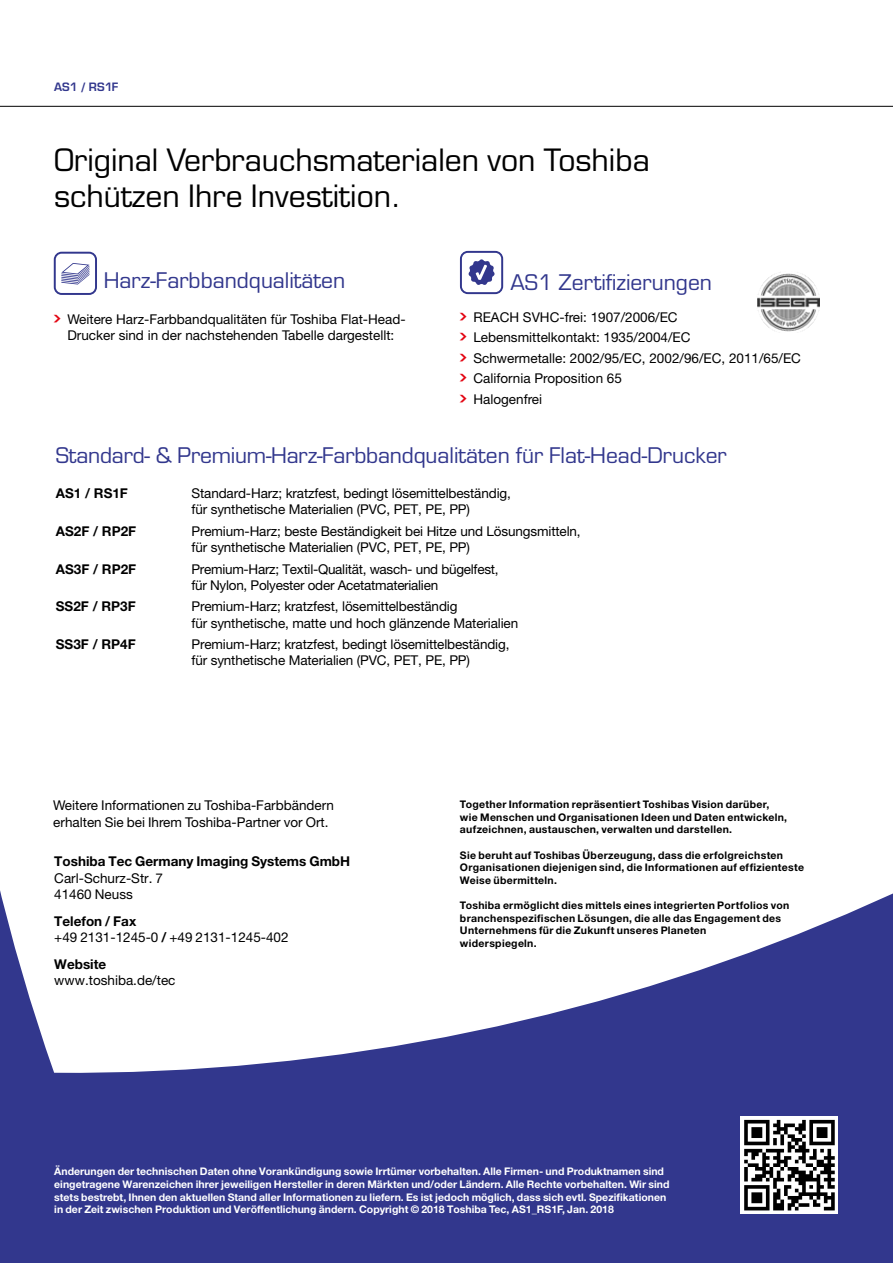
<style>
.page{position:relative;width:893px;height:1263px;background:#32378d}
.page>*{position:absolute;margin:0;border:0;box-sizing:border-box;transform-origin:0 0}
.t1{font:30px/36px "Eurostile LT Std";color:#000}
.t2{font:21px "Eurostile LT Std";color:#32378d}
.t3{font:13.5px/16.2px "Helvetica Neue LT Pro";letter-spacing:-.01em;color:#000}
.t4{font:13.5px/16.2px "Helvetica Neue LT Std";color:#000}
.t5{font:700 13.5px "Helvetica Neue LT Pro";color:#000}
.t6{font:700 13.5px "Helvetica Neue LT Std";color:#000}
.t7{font:600 11.25px "Eurostile LT Std";letter-spacing:-.005em;color:#32378d}
.t8{font:700 10.5px/12.6px "Helvetica Neue LT Std";letter-spacing:.025em;color:#000}
.t9{font:700 10.5px/12.8px "Helvetica Neue LT Std";color:#fff}
.s1{font-style:italic}
.s2{font-family:"Chevron";font-size:19.5px;color:#e30613}
.s3{font-weight:700}
</style>
<div class="page">
<div style="left:0;top:0;width:893px;height:1073px;background:#fff"></div>
<img style="left:756px;top:271px;width:64px;height:61px">
<hr style="left:0;top:106px;width:893px;height:1px;background:#000">
<svg style="left:54px;top:252px;width:43px;height:43px;background:#cacbe1"></svg>
<div style="left:740px;top:1116px;width:98px;height:98px;background:#fff"></div>
<svg style="left:744px;top:1120px;width:91px;height:90px"></svg>
<svg style="left:460px;top:251px;width:43px;height:43px"></svg>
<p class="t7" style="left:54px;top:80px;width:66px">AS1 <span class="s1">/</span>RS1F</p>
<h1 class="t1" style="left:54px;top:143px;width:597px">Original Verbrauchsmaterialen von Toshiba schützen Ihre Investition.</h1>
<h2 class="t2" style="left:104px;top:268px;width:243px">Harz-Farbbandqualitäten</h2>
<p class="t4" style="left:54px;top:311px;width:353px;text-align:center"><span class="s2">•</span> Weitere Harz-Farbbandqualitäten für Toshiba Flat-Head-<br>Drucker sind in der nachstehenden Tabelle dargestellt:</p>
<h2 class="t2" style="left:511px;top:269px;width:203px">AS1 Zertifizierungen</h2>
<p class="t4" style="left:460px;top:309px;width:219px"><span class="s2">•</span> REACH SVHC-frei: 1907/2006/EC</p>
<p class="t4" style="left:460px;top:329px;width:232px"><span class="s2">•</span> Lebensmittelkontakt: 1935/2004/EC</p>
<p class="t4" style="left:460px;top:350px;width:343px"><span class="s2">•</span> Schwermetalle: 2002/95/EC, 2002/96/EC, 2011/65/EC</p>
<p class="t4" style="left:460px;top:370px;width:163px"><span class="s2">•</span> California Proposition 65</p>
<p class="t4" style="left:460px;top:390px;width:84px"><span class="s2">•</span> Halogenfrei</p>
<h2 class="t2" style="left:56px;top:442px;width:672px">Standard- &amp; Premium-Harz-Farbbandqualitäten für Flat-Head-Drucker</h2>
<p class="t5" style="left:56px;top:484px;width:74px">AS1 / RS1F</p>
<p class="t3" style="left:191px;top:485px;width:321px">Standard-Harz; kratzfest, bedingt lösemittelbeständig, für synthetische Materialien (PVC, PET, PE, PP)</p>
<p class="t5" style="left:56px;top:522px;width:82px">AS2F / RP2F</p>
<p class="t3" style="left:191px;top:522px;width:391px">Premium-Harz; beste Beständigkeit bei Hitze und Lösungsmitteln, für synthetische Materialien (PVC, PET, PE, PP)</p>
<p class="t5" style="left:56px;top:560px;width:82px">AS3F / RP2F</p>
<p class="t3" style="left:191px;top:560px;width:309px">Premium-Harz; Textil-Qualität, wasch- und bügelfest, für Nylon, Polyester oder Acetatmaterialien</p>
<p class="t5" style="left:56px;top:598px;width:81px">SS2F / RP3F</p>
<p class="t3" style="left:191px;top:598px;width:328px">Premium-Harz; kratzfest, lösemittelbeständig<br>für synthetische, matte und hoch glänzende Materialien</p>
<p class="t5" style="left:56px;top:636px;width:81px">SS3F / RP4F</p>
<p class="t3" style="left:191px;top:636px;width:320px">Premium-Harz; kratzfest, bedingt lösemittelbeständig, für synthetische Materialien (PVC, PET, PE, PP)</p>
<p class="t4" style="left:53px;top:797px;width:282px">Weitere Informationen zu Toshiba-Farbbändern erhalten Sie bei Ihrem Toshiba-Partner vor Ort.</p>
<p class="t6" style="left:54px;top:853px;width:297px">Toshiba Tec Germany Imaging Systems GmbH</p>
<p class="t4" style="left:54px;top:869px;width:110px">Carl-Schurz-Str. 7<br>41460 Neuss</p>
<p class="t4" style="left:54px;top:912px;width:236px"><span class="s3">Telefon / Fax<br></span>+49 2131-1245-0 <span class="s3">/</span> +49 2131-1245-402</p>
<p class="t6" style="left:54px;top:955px;width:53px">Website</p>
<p class="t4" style="left:54px;top:972px;width:123px">www.toshiba.de/tec</p>
<p class="t8" style="left:460px;top:798px;width:329px">Together Information repräsentiert Toshibas Vision darüber, wie Menschen und Organisationen Ideen und Daten entwickeln, aufzeichnen, austauschen, verwalten und darstellen.</p>
<p class="t8" style="left:460px;top:848px;width:346px">Sie beruht auf Toshibas Überzeugung, dass die erfolgreichsten<br>Organisationen diejenigen sind, die Informationen auf effizienteste<br>Weise übermitteln.</p>
<p class="t8" style="left:460px;top:899px;width:331px">Toshiba ermöglicht dies mittels eines integrierten Portfolios von branchenspezifischen Lösungen, die alle das Engagement des Unternehmens für die Zukunft unseres Planeten<br>widerspiegeln.</p>
<p class="t9" style="left:54px;top:1165px;width:617px">Änderungen der technischen Daten ohne Vorankündigung sowie Irrtümer vorbehalten. Alle Firmen- und Produktnamen sind eingetragene Warenzeichen ihrer jeweiligen Hersteller in deren Märkten und/oder Ländern. Alle Rechte vorbehalten. Wir sind stets bestrebt, Ihnen den aktuellen Stand aller Informationen zu liefern. Es ist jedoch möglich, dass sich evtl. Spezifikationen in der Zeit zwischen Produktion und Veröffentlichung ändern. Copyright © 2018 Toshiba Tec, AS1_RS1F, Jan. 2018</p>
</div>
